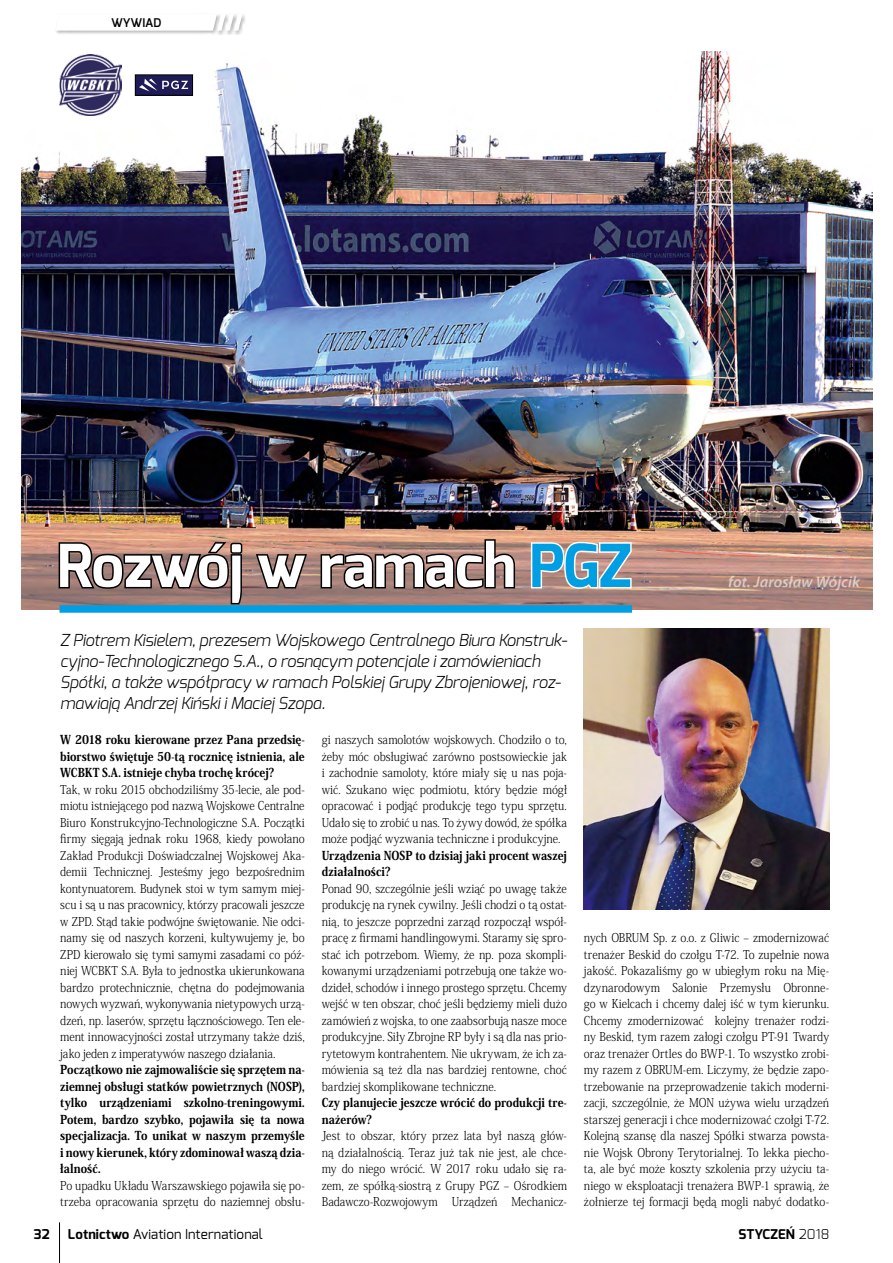
<style>
.page{position:relative;width:893px;height:1263px;background:#fff}
.page>*{position:absolute;margin:0;border:0;box-sizing:border-box;transform-origin:0 0}
.t1{font:700 59.1px "Exo";letter-spacing:-.01em;color:#fff}
.t2{font:italic 300 16.5px/21px "Exo";letter-spacing:-.01em;color:#000}
.t3{font:13.5px "Exo";letter-spacing:.01em;color:#000}
.t4{font:700 13.5px "Exo";letter-spacing:.01em;color:#000}
.t5{font:300 12.15px/16.5px "Koz Min Pr 6 N";letter-spacing:.005em;color:#000;text-align:justify;scale:.9 1}
.t6{font:800 12.15px/16.5px "Koz Min Pr 6 N";letter-spacing:.005em;color:#000;text-align:justify;scale:.9 1}
.t7{font:600 12px "Exo";color:#000}
.s1{color:#009ee3}
.s2{font-weight:700;color:#fff}
.s3{font-weight:700}
.s4{font-weight:300}
</style>
<div class="page">
<img style="left:21px;top:51px;width:851px;height:558px">
<hr style="left:59px;top:1222px;width:1px;height:41px;background:#000">
<div style="left:55px;top:13px;width:166px;height:22px;background:#000;opacity:.27"></div>
<div style="left:224px;top:13px;width:14px;height:22px;background:#000;opacity:.27"></div>
<div style="left:216px;top:13px;width:14px;height:22px;background:#000;opacity:.27"></div>
<div style="left:233px;top:13px;width:13px;height:22px;background:#000;opacity:.27"></div>
<svg style="left:56px;top:14px;width:186px;height:17px"></svg>
<svg style="left:57px;top:541px;width:187px;height:65px"></svg>
<svg style="left:254px;top:552px;width:55px;height:38px"></svg>
<svg style="left:319px;top:538px;width:197px;height:52px"></svg>
<svg style="left:529px;top:540px;width:104px;height:50px"></svg>
<img style="left:60px;top:54px;width:62px;height:62px">
<div style="left:135px;top:75px;width:58px;height:20px;background:#1e1b57"></div>
<div style="left:135px;top:75px;width:58px;height:20px;border:1px solid #000"></div>
<svg style="left:139px;top:79px;width:49px;height:13px"></svg>
<img style="left:584px;top:629px;width:245px;height:280px">
<div style="left:60px;top:605px;width:572px;height:8px;background:#009ee3"></div>
<p class="t7" style="left:111px;top:15px;width:52px">WYWIAD</p>
<h1 class="t1" style="left:57px;top:528px;width:576px">Rozwój w ramach <span class="s1">PGZ</span></h1>
<p class="t2" style="left:60px;top:629px;width:509px">Z Piotrem Kisielem, prezesem Wojskowego Centralnego Biura Konstruk&shy;cyjno-Technologicznego S.A., o rosnącym potencjale i zamówieniach Spółki, a także współpracy w ramach Polskiej Grupy Zbrojeniowej, roz&shy;mawiają Andrzej Kiński i Maciej Szopa.</p>
<p class="t5" style="left:322px;top:732px;width:274px">gi naszych samolotów wojskowych. Chodziło o to, żeby móc obsługiwać zarówno postsowieckie jak i zachodnie samoloty, które miały się u nas poja&shy;wić. Szukano więc podmiotu, który będzie mógł opracować i podjąć produkcję tego typu sprzętu.<br>Udało się to zrobić u nas. To żywy dowód, że spółka może podjąć wyzwania techniczne i produkcyjne.</p>
<p class="t6" style="left:322px;top:847px;width:274px">Urządzenia NOSP to dzisiaj jaki procent waszej działalności?</p>
<p class="t5" style="left:322px;top:880px;width:274px">Ponad 90, szczególnie jeśli wziąć po uwagę także produkcję na rynek cywilny. Jeśli chodzi o tą ostat&shy;nią, to jeszcze poprzedni zarząd rozpoczął współ&shy;pracę z firmami handlingowymi. Staramy się spro&shy;stać ich potrzebom. Wiemy, że np. poza skompli&shy;kowanymi urządzeniami potrzebują one także wo&shy;dzideł, schodów i innego prostego sprzętu. Chcemy wejść w ten obszar, choć jeśli będziemy mieli dużo zamówień z wojska, to one zaabsorbują nasze moce produkcyjne. Siły Zbrojne RP były i są dla nas prio&shy;rytetowym kontrahentem. Nie ukrywam, że ich za&shy;mówienia są też dla nas bardziej rentowne, choć bardziej skomplikowane techniczne.</p>
<p class="t6" style="left:322px;top:1095px;width:274px">Czy planujecie jeszcze wrócić do produkcji tre&shy;nażerów?</p>
<p class="t5" style="left:322px;top:1128px;width:274px">Jest to obszar, który przez lata był naszą głów&shy;ną działalnością. Teraz już tak nie jest, ale chce&shy;my do niego wrócić. W 2017 roku udało się ra&shy;zem, ze spółką-siostrą z Grupy PGZ – Ośrodkiem Badawczo-Rozwojowym Urządzeń Mechanicz-</p>
<p class="t6" style="left:60px;top:732px;width:273px">W 2018 roku kierowane przez Pana przedsię&shy;biorstwo świętuje 50-tą rocznicę istnienia, ale WCBKT S.A. istnieje chyba trochę krócej?</p>
<p class="t5" style="left:60px;top:781px;width:273px">Tak, w roku 2015 obchodziliśmy 35-lecie, ale pod&shy;miotu istniejącego pod nazwą Wojskowe Centralne Biuro Konstrukcyjno-Technologiczne S.A. Początki firmy sięgają jednak roku 1968, kiedy powołano Zakład Produkcji Doświadczalnej Wojskowej Aka&shy;demii Technicznej. Jesteśmy jego bezpośrednim kontynuatorem. Budynek stoi w tym samym miej&shy;scu i są u nas pracownicy, którzy pracowali jeszcze w ZPD. Stąd takie podwójne świętowanie. Nie odci&shy;namy się od naszych korzeni, kultywujemy je, bo ZPD kierowało się tymi samymi zasadami co póź&shy;niej WCBKT S.A. Była to jednostka ukierunkowana bardzo protechnicznie, chętna do podejmowania nowych wyzwań, wykonywania nietypowych urzą&shy;dzeń, np. laserów, sprzętu łącznościowego. Ten ele&shy;ment innowacyjności został utrzymany także dziś, jako jeden z imperatywów naszego działania.</p>
<p class="t6" style="left:60px;top:1062px;width:273px">Początkowo nie zajmowaliście się sprzętem na&shy;ziemnej obsługi statków powietrznych (NOSP), tylko urządzeniami szkolno-treningowymi.<br>Potem, bardzo szybko, pojawiła się ta nowa specjalizacja. To unikat w naszym przemyśle i nowy kierunek, który zdominował waszą dzia&shy;łalność.</p>
<p class="t5" style="left:60px;top:1177px;width:273px">Po upadku Układu Warszawskiego pojawiła się po&shy;trzeba opracowania sprzętu do naziemnej obsłu-</p>
<p class="t5" style="left:584px;top:930px;width:274px">nych OBRUM Sp. z o.o. z Gliwic – zmodernizować trenażer Beskid do czołgu T-72. To zupełnie nowa jakość. Pokazaliśmy go w ubiegłym roku na Mię&shy;dzynarodowym Salonie Przemysłu Obronne&shy;go w Kielcach i chcemy dalej iść w tym kierunku.<br>Chcemy zmodernizować kolejny trenażer rodzi&shy;ny Beskid, tym razem załogi czołgu PT-91 Twardy oraz trenażer Ortles do BWP-1. To wszystko zrobi&shy;my razem z OBRUM-em. Liczymy, że będzie zapo&shy;trzebowanie na przeprowadzenie takich moderni&shy;zacji, szczególnie, że MON używa wielu urządzeń starszej generacji i chce modernizować czołgi T-72.<br>Kolejną szansę dla naszej Spółki stwarza powsta&shy;nie Wojsk Obrony Terytorialnej. To lekka piecho&shy;ta, ale być może koszty szkolenia przy użyciu ta&shy;niego w eksploatacji trenażera BWP-1 sprawią, że żołnierze tej formacji będą mogli nabyć dodatko-</p>
<p class="t3" style="left:35px;top:1226px;width:229px"><span class="s2">32</span> <span class="s3">Lotnictwo</span> Aviation International</p>
<p class="t4" style="left:739px;top:1226px;width:92px">STYCZEŃ <span class="s4">2018</span></p>
</div>
